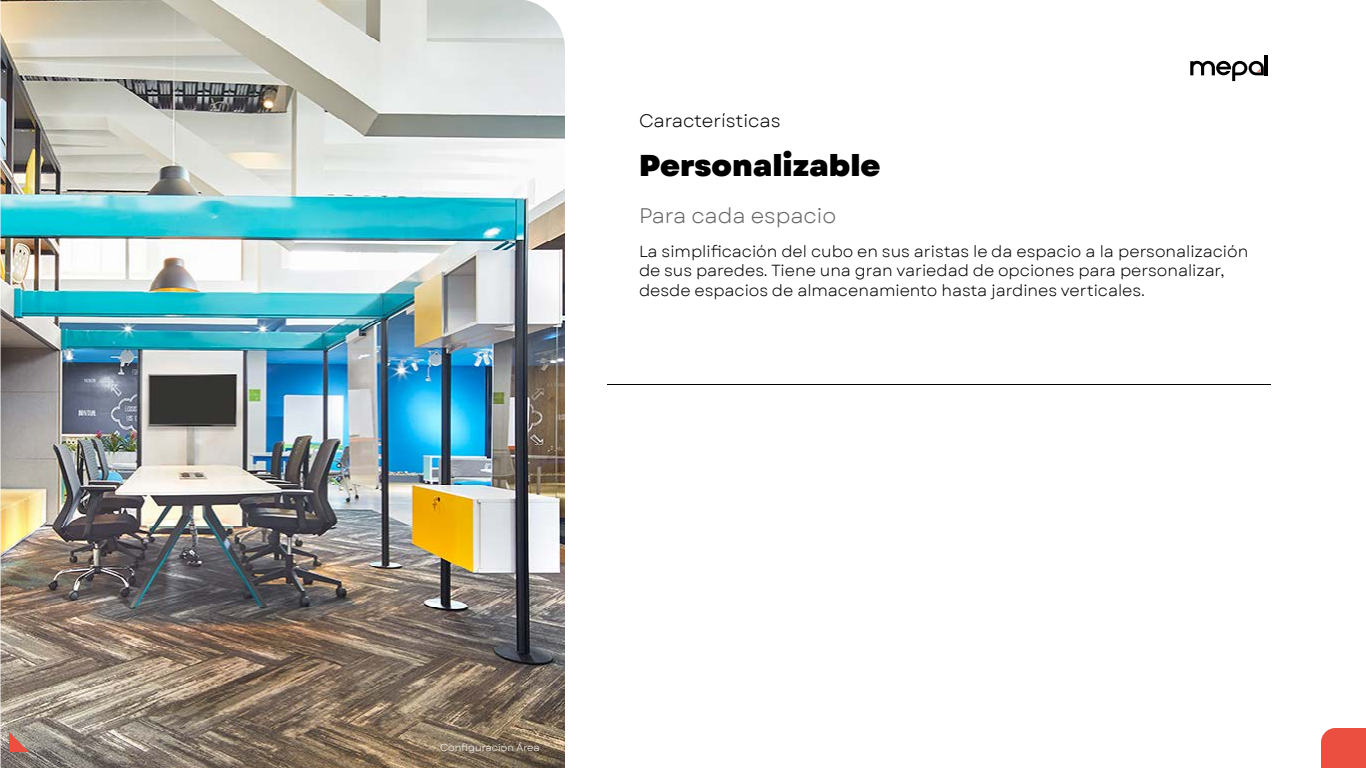
<style>
.page{position:relative;width:1366px;height:768px;background:#fff}
.page>*{position:absolute;margin:0;border:0;box-sizing:border-box;transform-origin:0 0}
.t1{font:800 30px "Garet";color:#000}
.t2{font:21px "Garet";color:#666}
.t3{font:18px "Garet";color:#000}
.t4{font:16px/19.2px "Garet";color:#000}
.t5{font:10px "Garet";color:#fff}
</style>
<div class="page">
<div style="left:1321px;top:728px;width:45px;height:40px;background:#eb4f40"></div>
<hr style="left:1265px;top:55px;width:3px;height:20px;background:#000">
<svg style="left:1190px;top:61px;width:74px;height:20px"></svg>
<img style="left:0;top:0;width:565px;height:768px">
<svg style="left:9px;top:732px;width:20px;height:20px"></svg>
<hr style="left:607px;top:384px;width:664px;height:1px;background:#000">
<p class="t3" style="left:639px;top:110px;width:143px">Características</p>
<h1 class="t1" style="left:639px;top:146px;width:243px">Personalizable</h1>
<h2 class="t2" style="left:639px;top:203px;width:199px">Para cada espacio</h2>
<p class="t4" style="left:639px;top:242px;width:611px">La simplificación del cubo en sus aristas le da espacio a la personalización de sus paredes. Tiene una gran variedad de opciones para personalizar, desde espacios de almacenamiento hasta jardines verticales.</p>
<p class="t5" style="left:440px;top:741px;width:101px">Configuración Área</p>
</div>
